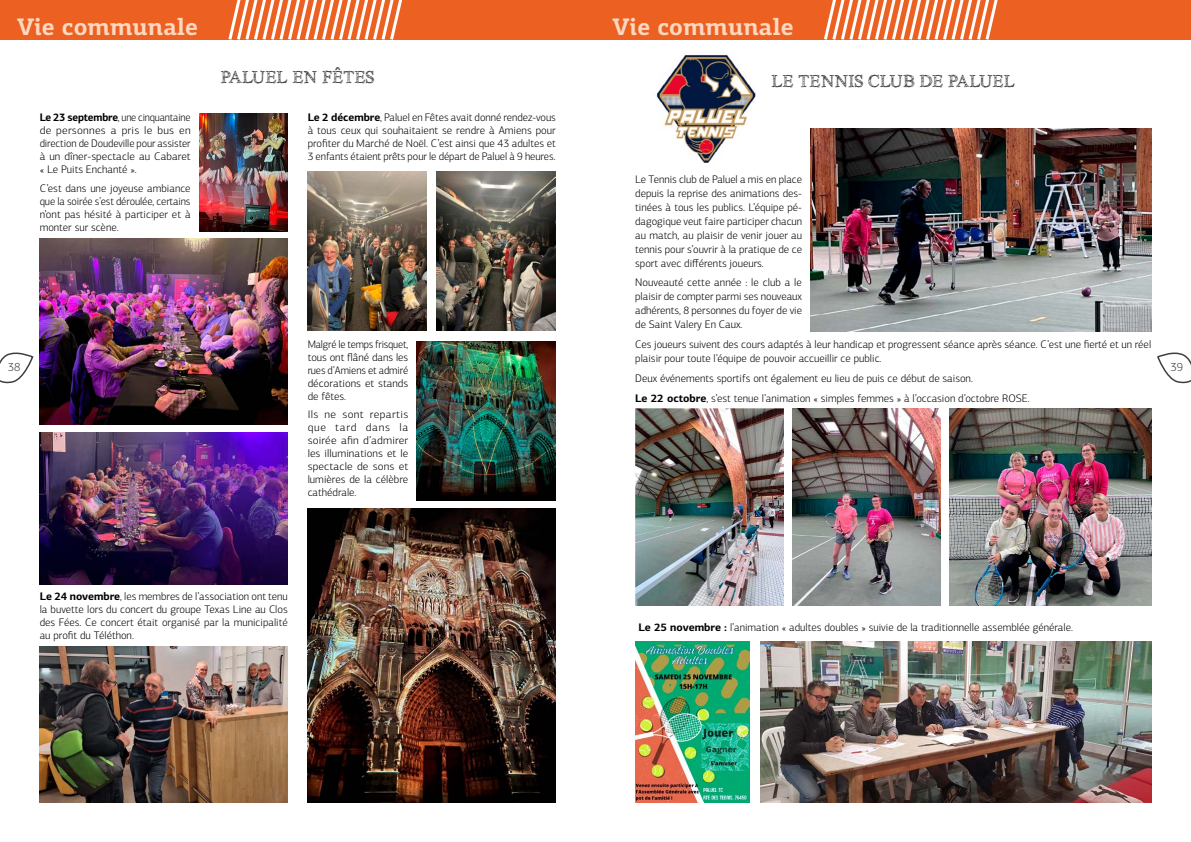
<style>
.page{position:relative;width:1191px;height:842px;background:#fff}
.page>*{position:absolute;margin:0;border:0;box-sizing:border-box;transform-origin:0 0}
.t1{font:700 24px "PF Centro Slab Pro";color:#fcd8c1}
.t2{font:16px "KG No Regrets Sketch";color:#403d3d}
.t3{font:300 12px "PF Centro Sans Pro";color:#403d3d}
.t4{font:300 11px/14px "PF Centro Sans Pro";color:#000;text-align:justify}
.t5{font:300 11px/13px "PF Centro Sans Pro";color:#000;text-align:justify;scale:.95 1}
.t6{font:300 11px/13px "PF Centro Sans Pro";color:#000;text-align:justify;scale:1.05 1}
.s1{font-weight:700}
</style>
<div class="page">
<div style="left:0;top:0;width:595px;height:40px;background:#ec6122"></div>
<div style="left:595px;top:0;width:596px;height:40px;background:#ec6122"></div>
<svg style="left:824px;top:0;width:174px;height:40px"></svg>
<img style="left:635px;top:408px;width:148px;height:198px">
<img style="left:792px;top:408px;width:148px;height:198px">
<img style="left:949px;top:408px;width:202px;height:198px">
<img style="left:635px;top:641px;width:114px;height:161px">
<img style="left:760px;top:641px;width:391px;height:161px">
<svg style="left:228px;top:0;width:174px;height:40px"></svg>
<svg style="left:1157px;top:352px;width:34px;height:32px"></svg>
<svg style="left:0;top:352px;width:34px;height:32px"></svg>
<img style="left:656px;top:53px;width:100px;height:110px">
<img style="left:810px;top:128px;width:341px;height:203px">
<img style="left:40px;top:239px;width:248px;height:186px">
<img style="left:40px;top:432px;width:248px;height:153px">
<img style="left:199px;top:113px;width:89px;height:119px">
<img style="left:40px;top:646px;width:248px;height:156px">
<img style="left:308px;top:172px;width:119px;height:158px">
<img style="left:437px;top:172px;width:119px;height:158px">
<img style="left:417px;top:342px;width:139px;height:158px">
<img style="left:308px;top:508px;width:248px;height:294px">
<h1 class="t1" style="left:17px;top:12px;width:182px">Vie communale</h1>
<h2 class="t2" style="left:221px;top:67px;width:155px">PALUEL EN FÊTES</h2>
<h1 class="t1" style="left:612px;top:12px;width:182px">Vie communale</h1>
<h2 class="t2" style="left:771px;top:71px;width:245px">LE TENNIS CLUB DE PALUEL</h2>
<p class="t4" style="left:308px;top:111px;width:250px;line-height:13px"><span class="s1">Le 2 décembre</span>, Paluel en Fêtes avait donné rendez-vous à tous ceux qui souhaitaient se rendre à Amiens pour profiter du Marché de Noël. C’est ainsi que 43 adultes et 3 enfants étaient prêts pour le départ de Paluel à 9 heures.</p>
<p class="t5" style="left:40px;top:111px;width:160px"><span class="s1">Le 23 septembre</span>, une cinquantaine de personnes a pris le bus en direction de Doudeville pour assister à un dîner-spectacle au Cabaret « Le Puits Enchanté ».</p>
<p class="t4" style="left:40px;top:181px;width:152px;line-height:13px">C’est dans une joyeuse ambiance que la soirée s’est déroulée, certains n’ont pas hésité à participer et à monter sur scène.</p>
<p class="t4" style="left:635px;top:172px;width:168px">Le Tennis club de Paluel a mis en place depuis la reprise des animations des&shy;tinées à tous les publics. L’équipe pé&shy;dagogique veut faire participer chacun au match, au plaisir de venir jouer au tennis pour s’ouvrir à la pratique de ce sport avec différents joueurs.</p>
<p class="t4" style="left:635px;top:276px;width:168px">Nouveauté cette année : le club a le plaisir de compter parmi ses nouveaux adhérents, 8 personnes du foyer de vie de Saint Valery En Caux.</p>
<p class="t4" style="left:635px;top:337px;width:517px">Ces joueurs suivent des cours adaptés à leur handicap et progressent séance après séance. C’est une fierté et un réel plaisir pour toute l’équipe de pouvoir accueillir ce public.</p>
<p class="t4" style="left:635px;top:368px;width:396px;line-height:19.7px">Deux événements sportifs ont également eu lieu de puis ce début de saison.<br><span class="s1">Le 22 octobre</span>, s’est tenue l’animation « simples femmes » à l’occasion d’octobre ROSE.</p>
<p class="t5" style="left:308px;top:337px;width:107px">Malgré le temps frisquet, tous ont flâné dans les rues d’Amiens et admiré décorations et stands de fêtes.</p>
<p class="t6" style="left:308px;top:408px;width:97px">Ils ne sont repartis que tard dans la soirée afin d’admirer les illuminations et le spectacle de sons et lumières de la célèbre cathédrale.</p>
<p class="t3" style="left:8px;top:360px;width:14px">38</p>
<p class="t3" style="left:1170px;top:360px;width:14px">39</p>
<p class="t4" style="left:40px;top:590px;width:250px;line-height:13px"><span class="s1">Le 24 novembre</span>, les membres de l’association ont tenu la buvette lors du concert du groupe Texas Line au Clos des Fées. Ce concert était organisé par la municipalité au profit du Téléthon.</p>
<p class="t4" style="left:638px;top:620px;width:436px"><span class="s1">Le 25 novembre :</span> l’animation « adultes doubles » suivie de la traditionnelle assemblée générale.</p>
</div>
